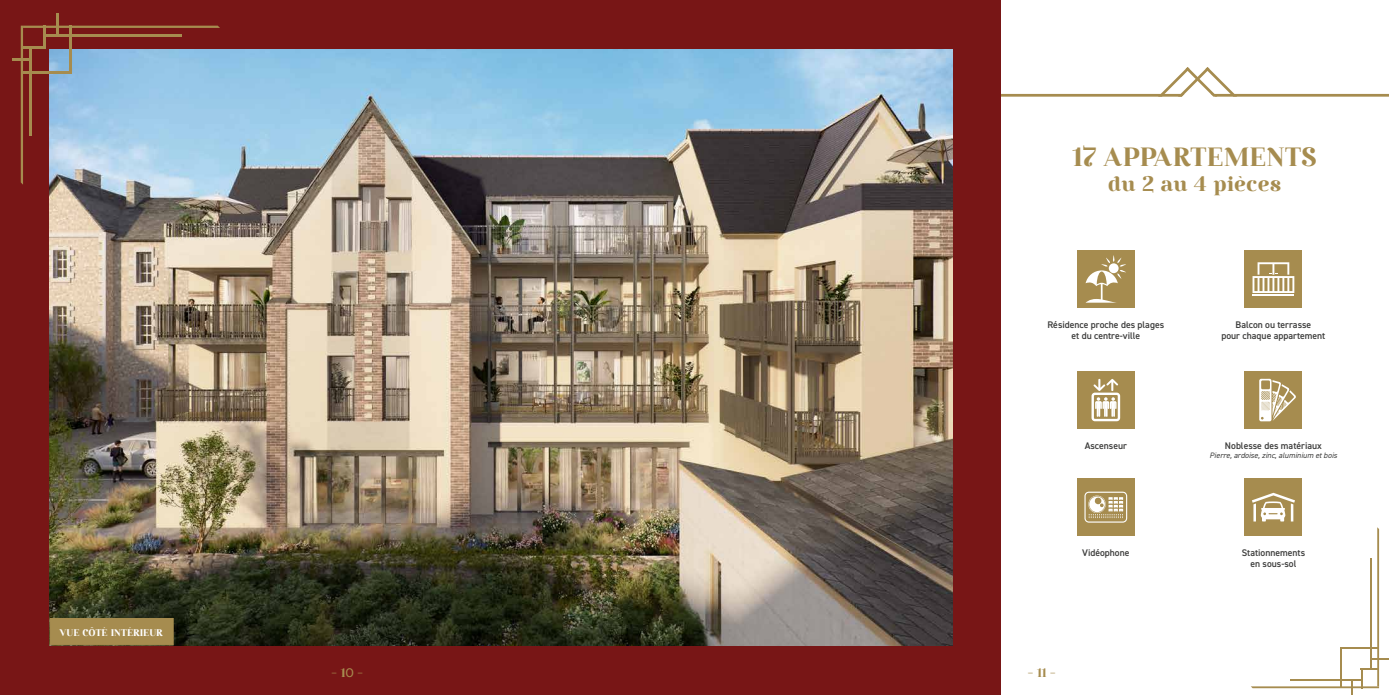
<style>
.page{position:relative;width:1389px;height:695px;background:#fff}
.page>*{position:absolute;margin:0;border:0;box-sizing:border-box;transform-origin:0 0}
.t1{font:26.25px "Rosmatika";color:#a68c4f}
.t2{font:21px "Rosmatika";letter-spacing:-.005em;color:#a68c4f}
.t3{font:12.25px "Rosmatika";color:#a68c4f}
.t4{font:600 9.62px/11.5px "DIN2014";color:#3d3d3c;text-align:center}
.t5{font:9.62px "Rosmatika";color:#fff}
.t6{font:italic 7.88px "DIN2014";color:#3d3d3c}
</style>
<div class="page">
<svg style="left:1000px;top:67px;width:389px;height:30px"></svg>
<div style="left:0;top:0;width:1000px;height:694px;background:#781616"></div>
<img style="left:50px;top:50px;width:902px;height:595px">
<div style="left:1077px;top:251px;width:57px;height:57px;background:#a68c4f"></div>
<svg style="left:1086px;top:255px;width:40px;height:47px"></svg>
<div style="left:1077px;top:371px;width:57px;height:57px;background:#a68c4f"></div>
<svg style="left:1092px;top:379px;width:28px;height:42px"></svg>
<div style="left:1077px;top:478px;width:57px;height:57px;background:#a68c4f"></div>
<svg style="left:1084px;top:491px;width:43px;height:31px"></svg>
<div style="left:1245px;top:371px;width:57px;height:57px;background:#a68c4f"></div>
<div style="left:1245px;top:478px;width:57px;height:57px;background:#a68c4f"></div>
<svg style="left:1252px;top:492px;width:43px;height:29px"></svg>
<div style="left:1245px;top:251px;width:57px;height:57px;background:#a68c4f"></div>
<hr style="left:1253px;top:294px;width:41px;height:2px;background:#fff">
<svg style="left:1253px;top:262px;width:41px;height:31px"></svg>
<svg style="left:1251px;top:527px;width:138px;height:167px"></svg>
<hr style="left:56px;top:13px;width:2px;height:24px;background:#a68c4f">
<svg style="left:21px;top:26px;width:199px;height:159px"></svg>
<hr style="left:30px;top:48px;width:2px;height:88px;background:#a68c4f">
<hr style="left:21px;top:46px;width:25px;height:2px;background:#a68c4f">
<hr style="left:12px;top:59px;width:20px;height:2px;background:#a68c4f">
<div style="left:50px;top:618px;width:124px;height:27px;background:#a68c4f"></div>
<svg style="left:1259px;top:379px;width:37px;height:42px"></svg>
<p class="t5" style="left:60px;top:627px;width:105px">VUE CÔTÉ INTÉRIEUR</p>
<h1 class="t1" style="left:1072px;top:142px;width:246px">17 APPARTEMENTS</h1>
<h2 class="t2" style="left:1108px;top:172px;width:175px">du 2 au 4 pièces</h2>
<p class="t4" style="left:1048px;top:318px;width:118px">Résidence proche des plages et du centre-ville</p>
<p class="t4" style="left:1221px;top:318px;width:105px">Balcon ou terrasse<br>pour chaque appartement</p>
<p class="t4" style="left:1085px;top:439px;width:44px">Ascenseur</p>
<p class="t4" style="left:1225px;top:439px;width:98px">Noblesse des matériaux</p>
<p class="t6" style="left:1210px;top:450px;width:131px">Pierre,ardoise,zinc,aluminium etbois</p>
<p class="t4" style="left:1082px;top:546px;width:49px">Vidéophone</p>
<p class="t3" style="left:332px;top:666px;width:33px">- 10 -</p>
<p class="t3" style="left:1028px;top:666px;width:29px">- 11 -</p>
<p class="t4" style="left:1242px;top:546px;width:65px">Stationnements en sous-sol</p>
</div>
